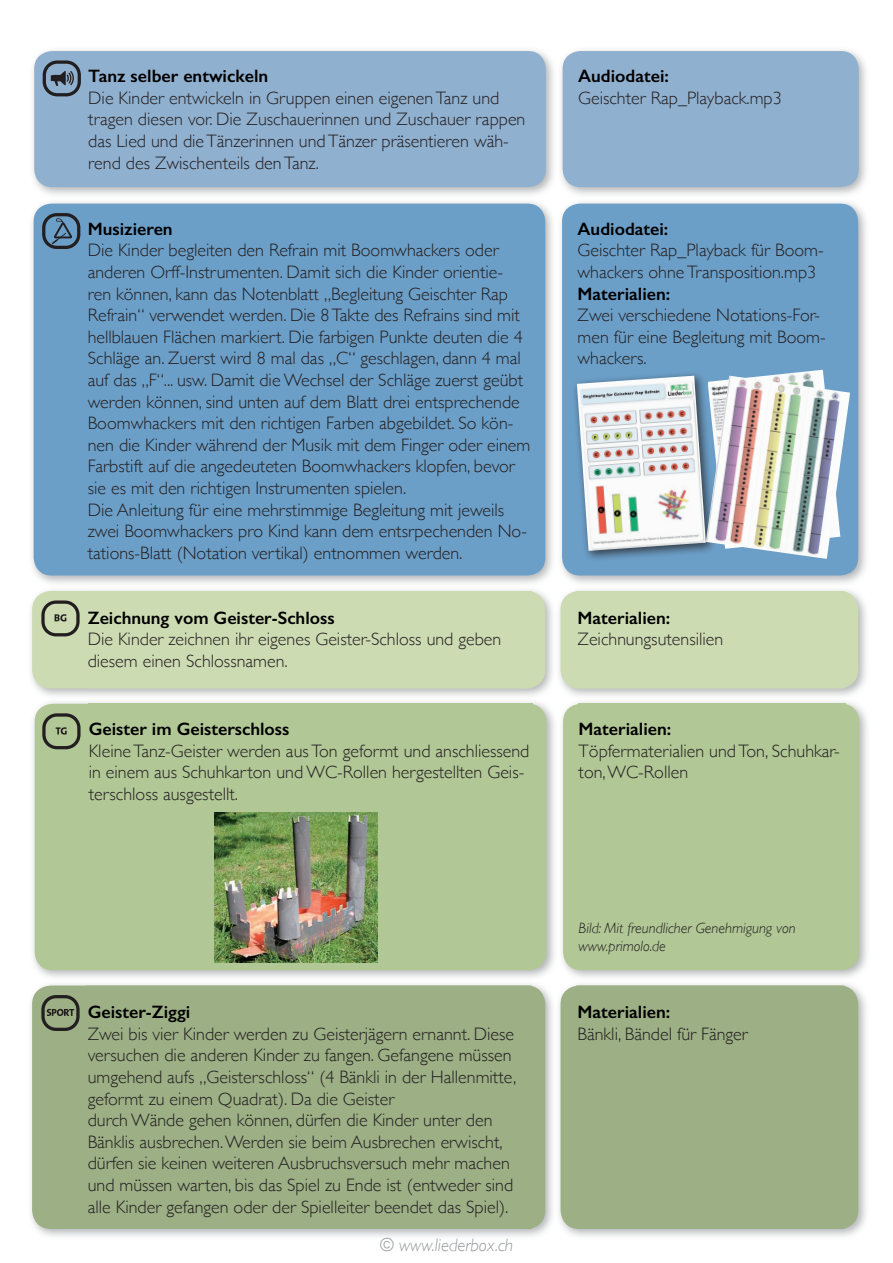
<style>
.page{position:relative;width:893px;height:1263px;background:#fff}
.page>*{position:absolute;margin:0;border:0;box-sizing:border-box;transform-origin:0 0}
.t1{font:300 18px/21.6px "Gill Sans";color:#231f20}
.t2{font:600 18px "Gill Sans";color:#000}
.t3{font:italic 300 18px "Gill Sans";color:#97999c}
.t4{font:italic 300 15px/18px "Gill Sans";color:#231f20}
</style>
<div class="page">
<div style="left:29px;top:46px;width:528px;height:153px;background:#97999c;opacity:.75"></div>
<div style="left:34px;top:51px;width:512px;height:136px;background:#90b0cf;border-radius:18px"></div>
<div style="left:557px;top:46px;width:313px;height:153px;background:#97999c;opacity:.75"></div>
<div style="left:563px;top:51px;width:296px;height:136px;background:#90b0cf;border-radius:18px"></div>
<div style="left:29px;top:698px;width:529px;height:284px;background:#97999c;opacity:.75"></div>
<div style="left:35px;top:704px;width:511px;height:266px;background:#b1c796;border-radius:18px"></div>
<div style="left:89px;top:704px;width:444px;height:266px;background:#b1c796"></div>
<div style="left:558px;top:698px;width:313px;height:284px;background:#97999c;opacity:.75"></div>
<div style="left:563px;top:704px;width:296px;height:266px;background:#b1c796;border-radius:18px"></div>
<div style="left:579px;top:704px;width:267px;height:266px;background:#b1c796"></div>
<div style="left:28px;top:198px;width:529px;height:389px;background:#97999c;opacity:.75"></div>
<div style="left:34px;top:204px;width:511px;height:371px;background:#6c9fc8;border-radius:18px"></div>
<div style="left:557px;top:198px;width:313px;height:389px;background:#97999c;opacity:.75"></div>
<div style="left:562px;top:204px;width:296px;height:371px;background:#6c9fc8;border-radius:18px"></div>
<div style="left:27px;top:585px;width:530px;height:115px;background:#97999c;opacity:.75"></div>
<div style="left:33px;top:592px;width:512px;height:96px;background:#cddbb3;border-radius:18px"></div>
<div style="left:86px;top:591px;width:446px;height:97px;border:2px solid #cddbb3"></div>
<div style="left:555px;top:585px;width:315px;height:115px;background:#97999c;opacity:.75"></div>
<div style="left:561px;top:592px;width:296px;height:96px;background:#cddbb3;border-radius:18px"></div>
<div style="left:576px;top:591px;width:269px;height:97px;border:2px solid #cddbb3"></div>
<div style="left:27px;top:980px;width:530px;height:260px;background:#97999c;opacity:.75"></div>
<div style="left:33px;top:986px;width:512px;height:242px;background:#9caf85;border-radius:18px"></div>
<div style="left:86px;top:985px;width:446px;height:244px;border:2px solid #9caf85"></div>
<div style="left:555px;top:980px;width:315px;height:260px;background:#97999c;opacity:.75"></div>
<div style="left:561px;top:986px;width:296px;height:242px;background:#9caf85;border-radius:18px"></div>
<div style="left:576px;top:985px;width:269px;height:244px;border:2px solid #9caf85"></div>
<svg style="left:43px;top:60px;width:38px;height:36px"></svg>
<svg style="left:42px;top:213px;width:38px;height:36px"></svg>
<svg style="left:41px;top:600px;width:39px;height:36px"></svg>
<svg style="left:41px;top:995px;width:39px;height:36px"></svg>
<svg style="left:42px;top:713px;width:39px;height:36px"></svg>
<img style="left:214px;top:812px;width:163px;height:150px">
<div style="left:572px;top:371px;width:145px;height:191px;background:#231f20;opacity:.75"></div>
<img style="left:577px;top:376px;width:129px;height:175px">
<img style="left:708px;top:370px;width:116px;height:6px">
<img style="left:706px;top:376px;width:144px;height:183px">
<p class="t2" style="left:88px;top:65px;width:181px">Tanz selber entwickeln</p>
<p class="t1" style="left:88px;top:86px;width:439px">Die Kinder entwickeln in Gruppen einen eigenen Tanz und tragen diesen vor. Die Zuschauerinnen und Zuschauer rappen das Lied und die Tänzerinnen und Tänzer präsentieren wäh&shy;rend des Zwischenteils den Tanz.</p>
<p class="t2" style="left:88px;top:218px;width:86px">Musizieren</p>
<p class="t1" style="left:88px;top:239px;width:444px">Die Kinder begleiten den Refrain mit Boomwhackers oder anderen Orff-Instrumenten. Damit sich die Kinder orientie&shy;ren können, kann das Notenblatt „Begleitung Geischter Rap Refrain“ verwendet werden. Die 8 Takte des Refrains sind mit hellblauen Flächen markiert. Die farbigen Punkte deuten die 4<br>Schläge an. Zuerst wird 8 mal das „C“ geschlagen, dann 4 mal auf das „F“... usw. Damit die Wechsel der Schläge zuerst geübt werden können, sind unten auf dem Blatt drei entsprechende Boomwhackers mit den richtigen Farben abgebildet. So kön&shy;nen die Kinder während der Musik mit dem Finger oder einem Farbstift auf die angedeuteten Boomwhackers klopfen, bevor sie es mit den richtigen Instrumenten spielen.<br>Die Anleitung für eine mehrstimmige Begleitung mit jeweils zwei Boomwhackers pro Kind kann dem entsrpechenden No&shy;tations-Blatt (Notation vertikal) entnommen werden.</p>
<p class="t2" style="left:88px;top:607px;width:248px">Zeichnung vom Geister-Schloss</p>
<p class="t1" style="left:88px;top:628px;width:415px">Die Kinder zeichnen ihr eigenes Geister-Schloss und geben diesem einen Schlossnamen.</p>
<p class="t2" style="left:89px;top:718px;width:202px">Geister im Geisterschloss</p>
<p class="t1" style="left:89px;top:739px;width:442px">Kleine Tanz-Geister werden aus Ton geformt und anschliessend in einem aus Schuhkarton und WC-Rollen hergestellten Geis&shy;terschloss ausgestellt.</p>
<p class="t2" style="left:88px;top:1001px;width:104px">Geister-Ziggi</p>
<p class="t1" style="left:88px;top:1022px;width:430px">Zwei bis vier Kinder werden zu Geisterjägern ernannt. Diese versuchen die anderen Kinder zu fangen. Gefangene müssen umgehend aufs „Geisterschloss“ (4 Bänkli in der Hallenmitte, geformt zu einem Quadrat). Da die Geister<br>durch Wände gehen können, dürfen die Kinder unter den Bänklis ausbrechen. Werden sie beim Ausbrechen erwischt, dürfen sie keinen weiteren Ausbruchsversuch mehr machen und müssen warten, bis das Spiel zu Ende ist (entweder sind alle Kinder gefangen oder der Spielleiter beendet das Spiel).</p>
<p class="t3" style="left:380px;top:1234px;width:135px">© www.liederbox.ch</p>
<p class="t2" style="left:578px;top:65px;width:92px">Audiodatei:</p>
<p class="t1" style="left:578px;top:86px;width:205px">Geischter Rap_Playback.mp3</p>
<p class="t2" style="left:578px;top:218px;width:92px">Audiodatei:</p>
<p class="t1" style="left:578px;top:239px;width:248px">Geischter Rap_Playback für Boom&shy;whackers ohne Transposition.mp3</p>
<p class="t2" style="left:578px;top:283px;width:94px">Materialien:</p>
<p class="t1" style="left:578px;top:304px;width:250px">Zwei verschiedene Notations-For&shy;men für eine Begleitung mit Boom&shy;whackers.</p>
<p class="t2" style="left:578px;top:607px;width:94px">Materialien:</p>
<p class="t1" style="left:578px;top:628px;width:147px">Zeichnungsutensilien</p>
<p class="t2" style="left:579px;top:718px;width:94px">Materialien:</p>
<p class="t1" style="left:579px;top:739px;width:263px">Töpfermaterialien und Ton, Schuhkar&shy;ton, WC-Rollen</p>
<p class="t4" style="left:579px;top:919px;width:219px">Bild: Mit freundlicher Genehmigung von www.primolo.de</p>
<p class="t2" style="left:578px;top:1001px;width:94px">Materialien:</p>
<p class="t1" style="left:578px;top:1022px;width:172px">Bänkli, Bändel für Fänger</p>
</div>
